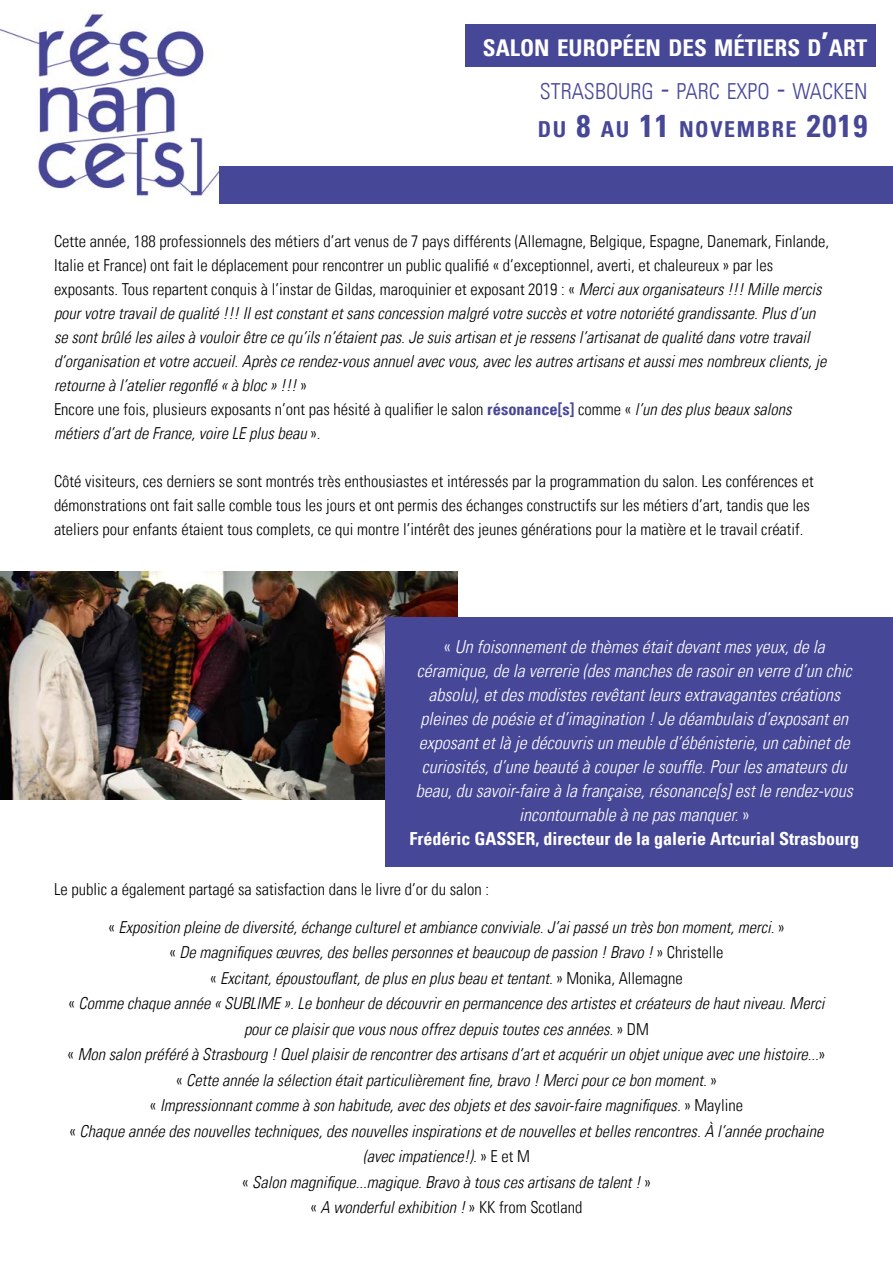
<style>
.page{position:relative;width:893px;height:1263px;background:#fff}
.page>*{position:absolute;margin:0;border:0;box-sizing:border-box;transform-origin:0 0}
.t1{font:700 condensed 23.1px "Univers LT";color:#fff}
.t2{font:300 condensed 22.05px/37.8px "Univers LT";color:#474798}
.t3{font:700 condensed 22.05px "Univers LT";color:#474798}
.t4{font:italic 300 condensed 18px/24px "Univers LT";color:#fff;text-align:center}
.t5{font:italic 300 condensed 16.5px/25.5px "Univers LT";color:#000}
.t6{font:300 condensed 16.5px/24px "Univers LT";color:#000}
.s1{font-size:33px}
.s2{font-size:31.5px}
.s3{font-weight:700}
.s4{font-weight:700;font-size:31.5px}
.s5{font-style:normal}
.s6{font-weight:700;font-style:normal;color:#474798}
.s7{font-weight:700;font-style:normal}
</style>
<div class="page">
<img style="left:0;top:571px;width:458px;height:229px">
<div style="left:208px;top:166px;width:685px;height:38px;background:#474798"></div>
<div style="left:466px;top:24px;width:410px;height:42px;background:#474798"></div>
<img style="left:0;top:10px;width:219px;height:194px">
<div style="left:386px;top:617px;width:507px;height:249px;background:#474798"></div>
<h1 class="t1" style="left:477px;top:33px;width:94px"><sup>S</sup>SAALLONON EUROEURO</h1>
<h1 class="t1" style="left:610px;top:31px;width:72px">PÉPÉENEN DESDES</h1>
<h1 class="t1" style="left:714px;top:29px;width:50px">MÉTI</h1>
<h1 class="t1" style="left:714px;top:33px;width:62px">MÉTIERSERS</h1>
<h1 class="t1" style="left:807px;top:31px;width:61px">DD<span class="s1">’’</span>ARARTT</h1>
<h2 class="t2" style="left:538px;top:73px;width:331px">STRASBOURG <span class="s2">-</span> PARC EXPO <span class="s2">-</span> WACKEN<br><span class="s3">DU</span> <span class="s4">8</span> <span class="s3">AU</span> <span class="s4">11</span> <span class="s3">NOVE</span></h2>
<h2 class="t3" style="left:737px;top:116px;width:132px">MBRE <span class="s2">2019</span></h2>
<p class="t5" style="left:54px;top:229px;width:777px;line-height:24px"><span class="s5">Cette année, 188 professionnels des métiers d’art venus de 7 pays différents (Allemagne, Belgique, Espagne, Danemark, Finlande, Italie et France) ont fait le déplacement pour rencontrer un public qualifié « d’exceptionnel, averti, et chaleureux » par les exposants. Tous repartent conquis à l’instar de Gildas, maroquinier et exposant 2019 : «</span> Merci aux organisateurs !!! Mille mercis pour votre travail de qualité !!! Il est constant et sans concession malgré votre succès et votre notoriété grandissante. Plus d’un se sont brûlé les ailes à vouloir être ce qu’ils n’étaient pas. Je suis artisan et je ressens l’artisanat de qualité dans votre travail d’organisation et votre accueil. Après ce rendez-vous annuel avec vous, avec les autres artisans et aussi mes nombreux clients, je retourne à l’atelier regonflé « à bloc » !!! <span class="s5">»<br>Encore une fois, plusieurs exposants n’ont pas hésité à qualifier le salon</span> <span class="s6">résonance[s]</span> <span class="s5">comme «</span> l’un des plus beaux salons métiers d’art de France, voire LE plus beau <span class="s5">».</span></p>
<p class="t6" style="left:54px;top:469px;width:761px">Côté visiteurs, ces derniers se sont montrés très enthousiastes et intéressés par la programmation du salon. Les conférences et démonstrations ont fait salle comble tous les jours et ont permis des échanges constructifs sur les métiers d’art, tandis que les ateliers pour enfants étaient tous complets, ce qui montre l’intérêt des jeunes générations pour la matière et le travail créatif.</p>
<p class="t4" style="left:410px;top:635px;width:451px"><span class="s5">«</span> Un foisonnement de thèmes était devant mes yeux, de la céramique, de la verrerie (des manches de rasoir en verre d’un chic absolu), et des modistes revêtant leurs extravagantes créations pleines de poésie et d’imagination ! Je déambulais d’exposant en exposant et là je découvris un meuble d’ébénisterie, un cabinet de curiosités, d’une beauté à couper le souffle. Pour les amateurs du beau, du savoir-faire à la française, résonance[s] est le rendez-vous incontournable à ne pas manquer. <span class="s5">»<br></span><span class="s7">Frédéric GASSER, directeur de la galerie Artcurial Strasbourg</span></p>
<p class="t6" style="left:54px;top:877px;width:437px">Le public a également partagé sa satisfaction dans le livre d’or du salon :</p>
<p class="t5" style="left:68px;top:914px;width:759px;text-align:center"><span class="s5">«</span> Exposition pleine de diversité, échange culturel et ambiance conviviale. J’ai passé un très bon moment, merci. <span class="s5">»<br>«</span> De magnifiques œuvres, des belles personnes et beaucoup de passion ! Bravo ! <span class="s5">» Christelle<br>«</span> Excitant, époustouflant, de plus en plus beau et tentant. <span class="s5">» Monika, Allemagne<br>«</span> Comme chaque année « SUBLIME ». Le bonheur de découvrir en permancence des artistes et créateurs de haut niveau. Merci pour ce plaisir que vous nous offrez depuis toutes ces années. <span class="s5">» DM<br>«</span> Mon salon préféré à Strasbourg ! Quel plaisir de rencontrer des artisans d’art et acquérir un objet unique avec une histoire...<span class="s5">» «</span> Cette année la sélection était particulièrement fine, bravo ! Merci pour ce bon moment. <span class="s5">»<br>«</span> Impressionnant comme à son habitude, avec des objets et des savoir-faire magnifiques. <span class="s5">» Mayline<br>«</span> Chaque année des nouvelles techniques, des nouvelles inspirations et de nouvelles et belles rencontres. À l’année prochaine (avec impatience!). <span class="s5">» E et M<br>«</span> Salon magnifique...magique. Bravo à tous ces artisans de talent ! <span class="s5">»<br>«</span> A wonderful exhibition ! <span class="s5">» KK from Scotland</span></p>
</div>
